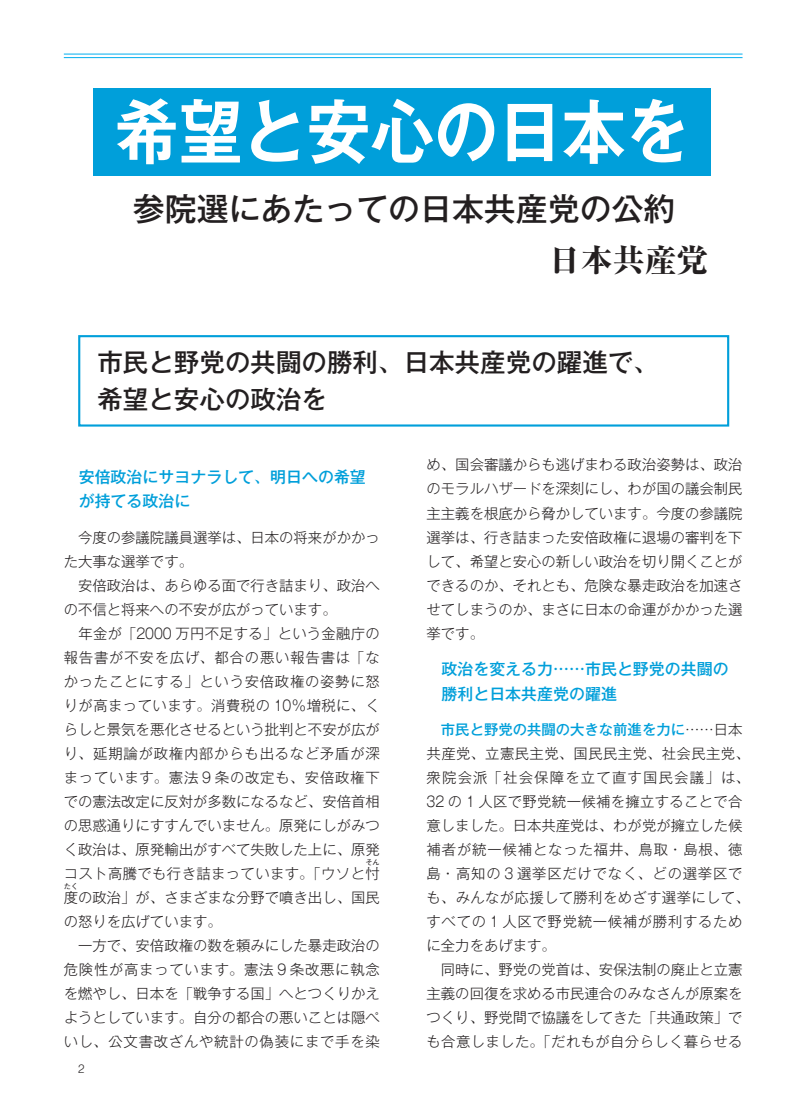
<style>
.page{position:relative;width:800px;height:1119px;background:#fff}
.page>*{position:absolute;margin:0;border:0;box-sizing:border-box;transform-origin:0 0}
.t1{font:700 70.2px "Gothic MB101 Pro De";color:#fff;scale:.91 1}
.t2{font:500 31.95px "Gothic MB101 Pro";color:#231f20}
.t3{font:800 31.95px "Ryumin Pro";color:#231f20}
.t4{font:500 25.5px/36.2px "Gothic MB101 Pro";color:#231f20}
.t5{font:500 15.9px/24.5px "Gothic MB101 Pro";color:#009fda}
.t6{font:300 14.4px/24px "Gothic MB101 Pro";color:#231f20}
.t7{font:300 14.4px/24px "Gothic MB101 Pro";letter-spacing:.025em;color:#231f20}
.t8{font:300 10.65px "Shin M Go Pro";color:#231f20}
.t9{font:300 7.2px "Gothic MB101 Pro";color:#231f20}
.s1{font-family:"Ryumin Pro"}
.s2{font-weight:500;color:#009fda}
</style>
<div class="page">
<hr style="left:64px;top:54px;width:678px;height:1px;background:#00aeef">
<hr style="left:64px;top:57px;width:678px;height:1px;background:#00aeef">
<div style="left:94px;top:88px;width:616px;height:87px;background:#009fda"></div>
<div style="left:78px;top:335px;width:651px;height:91px;border:2px solid #009fda"></div>
<h1 class="t1" style="left:115px;top:73px;width:632px">希望と安心の日本を</h1>
<h2 class="t2" style="left:133px;top:182px;width:544px">参院選にあたっての日本共産党の公約</h2>
<h2 class="t3" style="left:549px;top:234px;width:161px">日本共産党</h2>
<h3 class="t4" style="left:97px;top:341px;width:563px">市民と野党の共闘の勝利<span class="s1">、</span>日本共産党の躍進で<span class="s1">、</span>希望と安心の政治を</h3>
<p class="t5" style="left:79px;top:462px;width:289px">安倍政治にサヨナラして<span class="s1">、</span>明日への希望が持てる政治に</p>
<p class="t6" style="left:64px;top:523px;width:317px">　今度の参議院議員選挙は<span class="s1">、</span>日本の将来がかかった大事な選挙です<span class="s1">。<br></span>　安倍政治は<span class="s1">、</span>あらゆる面で行き詰まり<span class="s1">、</span>政治への不信と将来への不安が広がっています<span class="s1">。<br></span>　年金が<span class="s1">「</span>2000 万円不足する<span class="s1">」</span>という金融庁の報告書が不安を広げ<span class="s1">、</span>都合の悪い報告書は<span class="s1">「</span>なかったことにする<span class="s1">」</span>という安倍政権の姿勢に怒りが高まっています<span class="s1">。</span>消費税の 10％増税に<span class="s1">、</span>くらしと景気を悪化させるという批判と不安が広がり<span class="s1">、</span>延期論が政権内部からも出るなど矛盾が深まっています<span class="s1">。</span>憲法 9 条の改定も<span class="s1">、</span>安倍政権下での憲法改定に反対が多数になるなど<span class="s1">、</span>安倍首相の思惑通りにすすんでいません<span class="s1">。</span>原発にしがみつく政治は<span class="s1">、</span>原発輸出がすべて失敗した上に<span class="s1">、</span>原発コスト高騰でも行き詰まっています<span class="s1">。「</span>ウソと忖</p>
<p class="t9" style="left:365px;top:855px;width:16px">そん</p>
<p class="t6" style="left:64px;top:883px;width:317px">度の政治<span class="s1">」</span>が<span class="s1">、</span>さまざまな分野で噴き出し<span class="s1">、</span>国民</p>
<p class="t9" style="left:64px;top:879px;width:16px">たく</p>
<p class="t6" style="left:64px;top:907px;width:317px">の怒りを広げています<span class="s1">。<br></span>　一方で<span class="s1">、</span>安倍政権の数を頼みにした暴走政治の危険性が高まっています<span class="s1">。</span>憲法 9 条改悪に執念を燃やし<span class="s1">、</span>日本を<span class="s1">「</span>戦争する国<span class="s1">」</span>へとつくりかえようとしています<span class="s1">。</span>自分の都合の悪いことは隠ぺいし<span class="s1">、</span>公文書改ざんや統計の偽装にまで手を染</p>
<p class="t8" style="left:78px;top:1060px;width:8px">2</p>
<p class="t6" style="left:426px;top:451px;width:317px;text-align:justify">め<span class="s1">、</span>国会審議からも逃げまわる政治姿勢は<span class="s1">、</span>政治のモラルハザードを深刻にし<span class="s1">、</span>わが国の議会制民主主義を根底から脅かしています<span class="s1">。</span>今度の参議院選挙は<span class="s1">、</span>行き詰まった安倍政権に退場の審判を下して<span class="s1">、</span>希望と安心の新しい政治を切り開くことができるのか<span class="s1">、</span>それとも<span class="s1">、</span>危険な暴走政治を加速させてしまうのか<span class="s1">、</span>まさに日本の命運がかかった選挙です<span class="s1">。</span></p>
<p class="t5" style="left:441px;top:654px;width:289px">政治を変える力<span class="s1">……</span>市民と野党の共闘の勝利と日本共産党の躍進</p>
<p class="t7" style="left:426px;top:715px;width:324px;text-indent:14px"><span class="s2">市民と野党の共闘の大きな前進を力に</span><span class="s1">……</span>日本共産党<span class="s1">、</span>立憲民主党<span class="s1">、</span>国民民主党<span class="s1">、</span>社会民主党<span class="s1">、</span>衆院会派<span class="s1">「</span>社会保障を立て直す国民会議<span class="s1">」</span>は<span class="s1">、<br></span>32 の 1 人区で野党統一候補を擁立することで合意しました<span class="s1">。</span>日本共産党は<span class="s1">、</span>わが党が擁立した候補者が統一候補となった福井<span class="s1">、</span>鳥取<span class="s1">・</span>島根<span class="s1">、</span>徳島<span class="s1">・</span>高知の 3 選挙区だけでなく<span class="s1">、</span>どの選挙区でも<span class="s1">、</span>みんなが応援して勝利をめざす選挙にして<span class="s1">、</span>すべての 1 人区で野党統一候補が勝利するために全力をあげます<span class="s1">。<br></span>　同時に<span class="s1">、</span>野党の党首は<span class="s1">、</span>安保法制の廃止と立憲主義の回復を求める市民連合のみなさんが原案をつくり<span class="s1">、</span>野党間で協議をしてきた<span class="s1">「</span>共通政策<span class="s1">」</span>でも合意しました<span class="s1">。「</span>だれもが自分らしく暮らせる</p>
</div>
